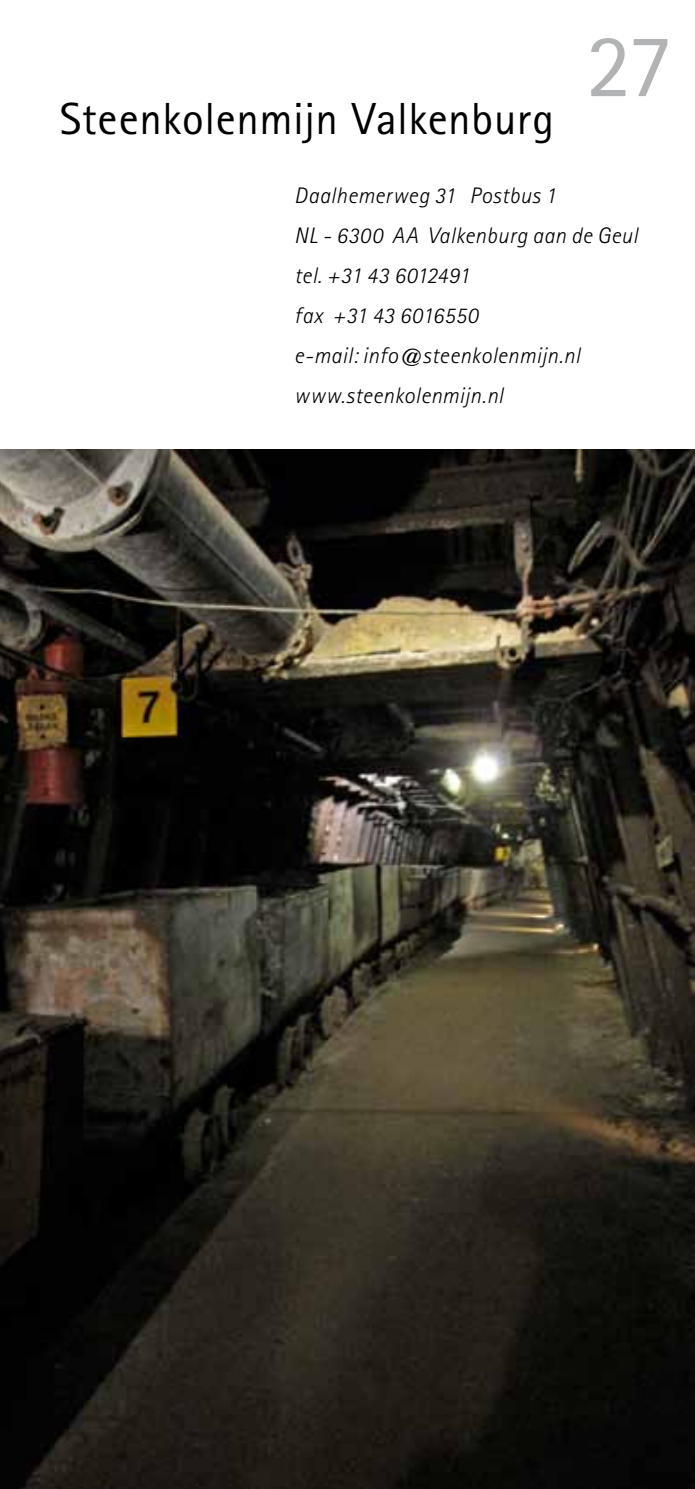
<style>
.page{position:relative;width:695px;height:1489px;background:#fff}
.page>*{position:absolute;margin:0;border:0;box-sizing:border-box;transform-origin:0 0}
.t1{font:90px "Rotis Sans Serif";color:#b1b3b4}
.t2{font:45px "Rotis Sans Serif";letter-spacing:.01em;color:#000}
.t3{font:italic 300 22.5px/40px "Rotis Sans Serif";letter-spacing:.02em;color:#000}
</style>
<div class="page">
<img style="left:0;top:449px;width:694px;height:1039px">
<h2 class="t2" style="left:60px;top:92px;width:495px">Steenkolenmijn Valkenburg</h2>
<h1 class="t1" style="left:586px;top:13px;width:88px">27</h1>
<p class="t3" style="left:294px;top:176px;width:345px">Daalhemerweg 31 Postbus 1<br>NL - 6300 AA Valkenburg aan de Geul tel. +31 43 6012491<br>fax +31 43 6016550<br>e-mail: info@steenkolenmijn.nl www.steenkolenmijn.nl</p>
</div>
